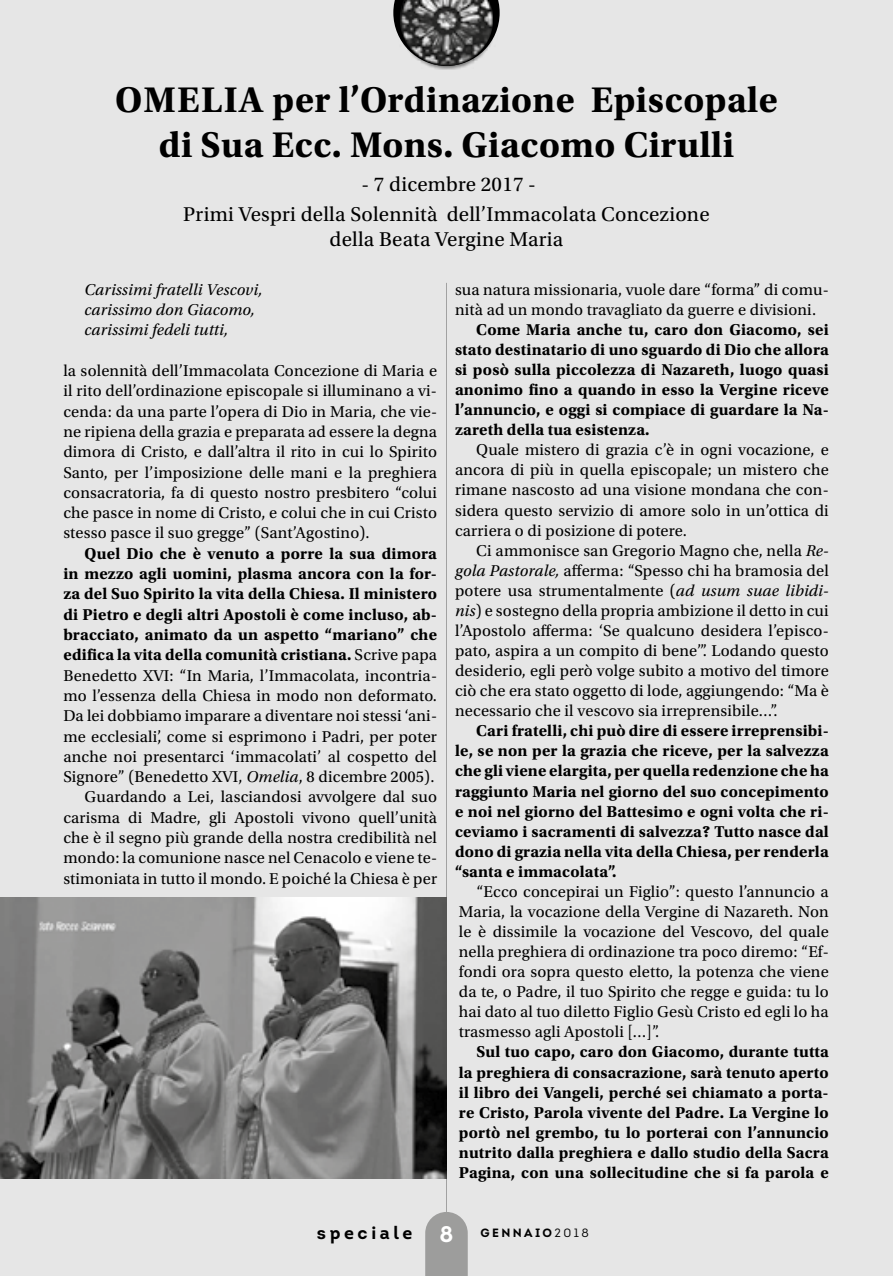
<style>
.page{position:relative;width:893px;height:1276px;background:#e6e6e6}
.page>*{position:absolute;margin:0;border:0;box-sizing:border-box;transform-origin:0 0}
.t1{font:700 37.5px/45px "Utopia Std";letter-spacing:.01em;color:#000;text-align:center}
.t2{font:21px/29.4px "Utopia Std";letter-spacing:.01em;color:#000;text-align:center}
.t3{font:700 18px "Intro";letter-spacing:.2em;color:#000}
.t4{font:16.5px/20.2px "Utopia Std";letter-spacing:.01em;color:#000;text-align:justify}
.t5{font:700 16.5px/20.1px "Utopia Std";letter-spacing:.01em;color:#000;text-align:justify}
.t6{font:italic 16.5px/20.2px "Utopia Std";letter-spacing:.01em;color:#000}
.t7{font:700 12px "Intro";letter-spacing:.2em;color:#000}
.s1{font-weight:700}
.s2{font-style:italic}
.s3{font-size:22.5px;color:#fff}
.s4{font-weight:400}
</style>
<div class="page">
<svg style="left:393px;top:0;width:107px;height:35px"></svg>
<svg style="left:425px;top:1212px;width:43px;height:64px;background:#a2a2a1"></svg>
<div style="left:398px;top:0;width:99px;height:70px;background:#000;opacity:.5"></div>
<img style="left:400px;top:0;width:93px;height:66px">
<hr style="left:446px;top:283px;width:1px;height:929px;background:#000">
<img style="left:0;top:897px;width:446px;height:281px">
<h1 class="t1" style="left:115px;top:78px;width:664px">OMELIA per l’Ordinazione Episcopale di Sua Ecc. Mons. Giacomo Cirulli</h1>
<p class="t2" style="left:183px;top:170px;width:528px">- 7 dicembre 2017 -<br>Primi Vespri della Solennità dell’Immacolata Concezione</p>
<p class="t2" style="left:330px;top:225px;width:235px">della Beata Vergine Maria</p>
<p class="t6" style="left:85px;top:280px;width:179px">Carissimi fratelli Vescovi, carissimo don Giacomo, carissimi fedeli tutti,</p>
<p class="t4" style="left:63px;top:361px;width:375px">la solennità dell’Immacolata Concezione di Maria e il rito dell’ordinazione episcopale si illuminano a vi&shy;cenda: da una parte l’opera di Dio in Maria, che vie&shy;ne ripiena della grazia e preparata ad essere la degna dimora di Cristo, e dall’altra il rito in cui lo Spirito Santo, per l’imposizione delle mani e la preghiera consacratoria, fa di questo nostro presbitero “colui che pasce in nome di Cristo, e colui che in cui Cristo stesso pasce il suo gregge” (Sant’Agostino).</p>
<p class="t4" style="left:63px;top:543px;width:375px;text-align:right"><span class="s1">Quel Dio che è venuto a porre la sua dimora<br>in mezzo agli uomini, plasma ancora con la for&shy;za del Suo Spirito la vita della Chiesa. Il ministero di Pietro e degli altri Apostoli è come incluso, ab&shy;bracciato, animato da un aspetto “mariano” che edifica la vita della comunità cristiana.</span> Scrive papa Benedetto XVI: “In Maria, l’Immacolata, incontria&shy;mo l’essenza della Chiesa in modo non deformato.<br>Da lei dobbiamo imparare a diventare noi stessi ‘ani&shy;me ecclesiali’, come si esprimono i Padri, per poter anche noi presentarci ‘immacolati’ al cospetto del Signore” (Benedetto XVI, <span class="s2">Omelia</span>, 8 dicembre 2005).<br>Guardando a Lei, lasciandosi avvolgere dal suo carisma di Madre, gli Apostoli vivono quell’unità che è il segno più grande della nostra credibilità nel mondo: la comunione nasce nel Cenacolo e viene te&shy;stimoniata in tutto il mondo. E poiché la Chiesa è per</p>
<p class="t4" style="left:455px;top:280px;width:375px">sua natura missionaria, vuole dare “forma” di comu&shy;nità ad un mondo travagliato da guerre e divisioni.</p>
<p class="t5" style="left:455px;top:320px;width:375px;text-indent:21px">Come Maria anche tu, caro don Giacomo, sei stato destinatario di uno sguardo di Dio che allora si posò sulla piccolezza di Nazareth, luogo quasi anonimo fino a quando in esso la Vergine riceve l’annuncio, e oggi si compiace di guardare la Na&shy;zareth della tua esistenza.</p>
<p class="t4" style="left:455px;top:440px;width:375px;text-indent:21px">Quale mistero di grazia c’è in ogni vocazione, e ancora di più in quella episcopale; un mistero che rimane nascosto ad una visione mondana che con&shy;sidera questo servizio di amore solo in un’ottica di carriera o di posizione di potere.</p>
<p class="t4" style="left:455px;top:540px;width:375px;text-indent:21px">Ci ammonisce san Gregorio Magno che, nella <span class="s2">Re&shy;gola Pastorale,</span> afferma: “Spesso chi ha bramosia del potere usa strumentalmente (<span class="s2">ad usum suae libidi&shy;nis</span>) e sostegno della propria ambizione il detto in cui l’Apostolo afferma: ‘Se qualcuno desidera l’episco&shy;pato, aspira a un compito di bene’”. Lodando questo desiderio, egli però volge subito a motivo del timore ciò che era stato oggetto di lode, aggiungendo: “Ma è necessario che il vescovo sia irreprensibile…”.</p>
<p class="t5" style="left:455px;top:721px;width:375px;text-indent:21px">Cari fratelli, chi può dire di essere irreprensibi&shy;le, se non per la grazia che riceve, per la salvezza che gli viene elargita, per quella redenzione che ha raggiunto Maria nel giorno del suo concepimento e noi nel giorno del Battesimo e ogni volta che ri&shy;ceviamo i sacramenti di salvezza? Tutto nasce dal dono di grazia nella vita della Chiesa, per renderla “santa e immacolata”.</p>
<p class="t4" style="left:459px;top:881px;width:371px;text-indent:18px">“Ecco concepirai un Figlio”: questo l’annuncio a Maria, la vocazione della Vergine di Nazareth. Non le è dissimile la vocazione del Vescovo, del quale nella preghiera di ordinazione tra poco diremo: “Ef&shy;fondi ora sopra questo eletto, la potenza che viene da te, o Padre, il tuo Spirito che regge e guida: tu lo hai dato al tuo diletto Figlio Gesù Cristo ed egli lo ha trasmesso agli Apostoli […]”.</p>
<p class="t5" style="left:459px;top:1042px;width:371px;text-indent:18px">Sul tuo capo, caro don Giacomo, durante tutta la preghiera di consacrazione, sarà tenuto aperto il libro dei Vangeli, perché sei chiamato a porta&shy;re Cristo, Parola vivente del Padre. La Vergine lo portò nel grembo, tu lo porterai con l’annuncio nutrito dalla preghiera e dallo studio della Sacra Pagina, con una sollecitudine che si fa parola e</p>
<p class="t3" style="left:317px;top:1221px;width:97px">speciale</p>
<p class="t7" style="left:439px;top:1225px;width:151px"><span class="s3">8</span> GENNAIO<span class="s4">2018</span></p>
</div>
